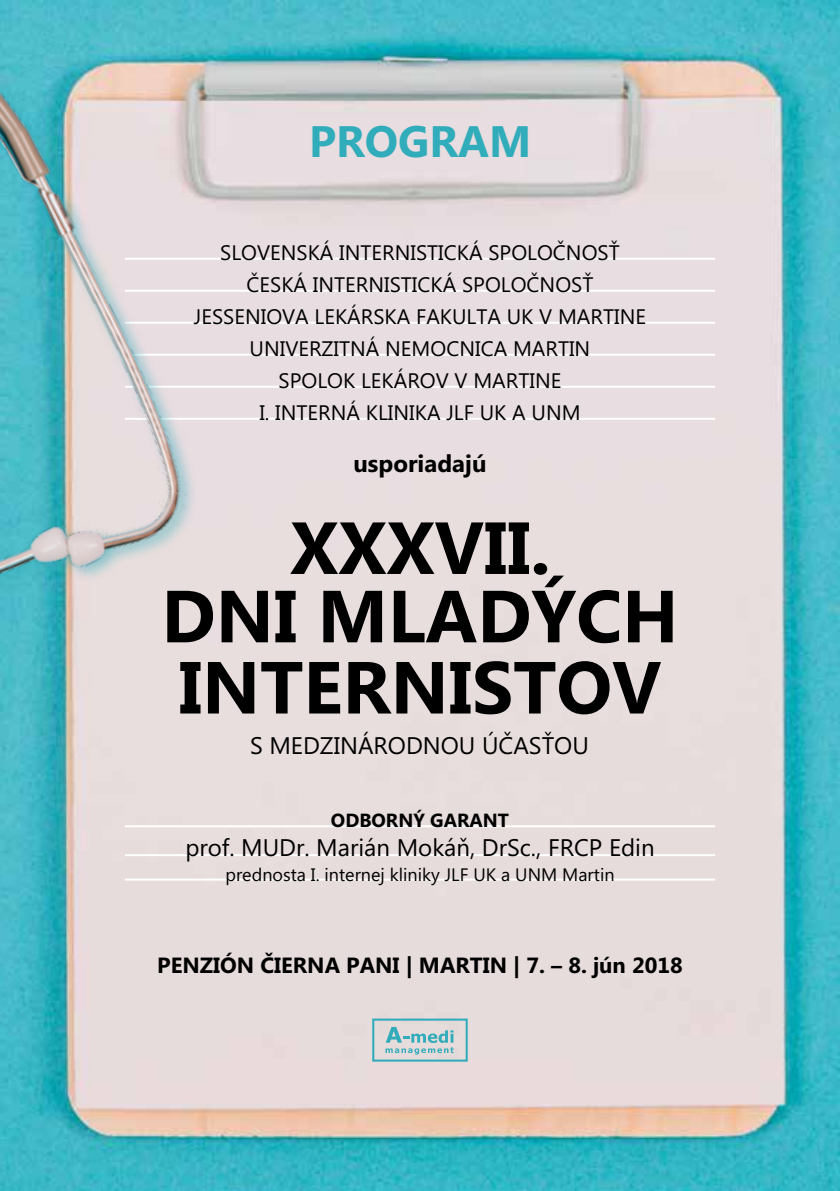
<style>
.page{position:relative;width:840px;height:1191px;background:#fff}
.page>*{position:absolute;margin:0;border:0;box-sizing:border-box;transform-origin:0 0}
.t1{font:700 73.6px/71.2px "Microsoft Phags Pa";color:#000}
.t2{font:700 44px "Microsoft Phags Pa";color:#30acba}
.t3{font:24px "Microsoft Phags Pa";color:#000}
.t4{font:700 24px "Microsoft Phags Pa";color:#000}
.t5{font:700 22px "Microsoft Phags Pa";color:#000}
.t6{font:21px "Microsoft Phags Pa";color:#000}
.t7{font:700 19px "Microsoft Phags Pa";color:#000}
.t8{font:18px "Microsoft Phags Pa";color:#000}
</style>
<div class="page">
<img style="left:0;top:0;width:839px;height:1191px">
<svg style="left:372px;top:1018px;width:95px;height:43px;background:#b7cfd1"></svg>
<hr style="left:125px;top:825px;width:589px;height:2px;background:#fff">
<hr style="left:125px;top:854px;width:589px;height:2px;background:#fff">
<hr style="left:125px;top:878px;width:589px;height:2px;background:#fff">
<hr style="left:125px;top:258px;width:589px;height:2px;background:#fff">
<hr style="left:125px;top:290px;width:589px;height:2px;background:#fff">
<hr style="left:125px;top:322px;width:589px;height:2px;background:#fff">
<hr style="left:125px;top:354px;width:589px;height:2px;background:#fff">
<hr style="left:125px;top:386px;width:589px;height:2px;background:#fff">
<hr style="left:125px;top:418px;width:589px;height:2px;background:#fff">
<img style="left:0;top:0;width:362px;height:676px">
<h2 class="t2" style="left:309px;top:110px;width:224px">PROGRAM</h2>
<p class="t6" style="left:220px;top:238px;width:163px">SLOVENS KÁ INTERNIS</p>
<p class="t6" style="left:427px;top:238px;width:125px">TICKÁ SPOLOČNOSŤ</p>
<p class="t6" style="left:246px;top:270px;width:111px">ČESKÁINTERNIS</p>
<p class="t6" style="left:400px;top:270px;width:125px">TICKÁ SPOLOČNOSŤ</p>
<p class="t6" style="left:194px;top:302px;width:20px">JESSENIO</p>
<p class="t6" style="left:282px;top:302px;width:291px">VA LEKÁRS KA FAKU LTA U K V MAR</p>
<p class="t6" style="left:602px;top:302px;width:23px">TINE</p>
<p class="t6" style="left:249px;top:334px;width:60px">UNIVERZI</p>
<p class="t6" style="left:339px;top:334px;width:62px">TNÁ NEMO</p>
<p class="t6" style="left:446px;top:334px;width:82px">CNICA MAR</p>
<p class="t6" style="left:557px;top:334px;width:22px">TIN</p>
<p class="t6" style="left:278px;top:366px;width:130px">SPOLOK LEKÁRO</p>
<p class="t6" style="left:435px;top:366px;width:53px">V V MAR</p>
<p class="t6" style="left:518px;top:366px;width:23px">TINE</p>
<p class="t6" style="left:259px;top:398px;width:62px">I. INTERNÁ</p>
<p class="t6" style="left:365px;top:398px;width:182px">KLINIKA JLF U K A UNM</p>
<p class="t4" style="left:353px;top:446px;width:135px">USPORIADAJÚ</p>
<h1 class="t1" style="left:290px;top:508px;width:262px">XXXVII.</h1>
<h1 class="t1" style="left:161px;top:576px;width:518px">DNI M LADÝCH<br>INTERNISTOV</h1>
<p class="t3" style="left:250px;top:729px;width:340px">s medzinárodnou účasťou</p>
<p class="t7" style="left:331px;top:807px;width:114px">ODBORNÝ GARA</p>
<p class="t7" style="left:482px;top:807px;width:28px">NT</p>
<p class="t3" style="left:185px;top:831px;width:75px">prof. MUD</p>
<p class="t3" style="left:296px;top:831px;width:360px">r. Marián Mokáň, DrSc., FRCP Edin</p>
<p class="t8" style="left:225px;top:861px;width:304px">prednosta I. internej kliniky JLF U K a UNM</p>
<p class="t8" style="left:562px;top:861px;width:54px">Martin</p>
<p class="t5" style="left:157px;top:949px;width:526px">PENZIÓN ČIERNA PANI | MARTIN | 7. – 8. JÚN 2018</p>
</div>
